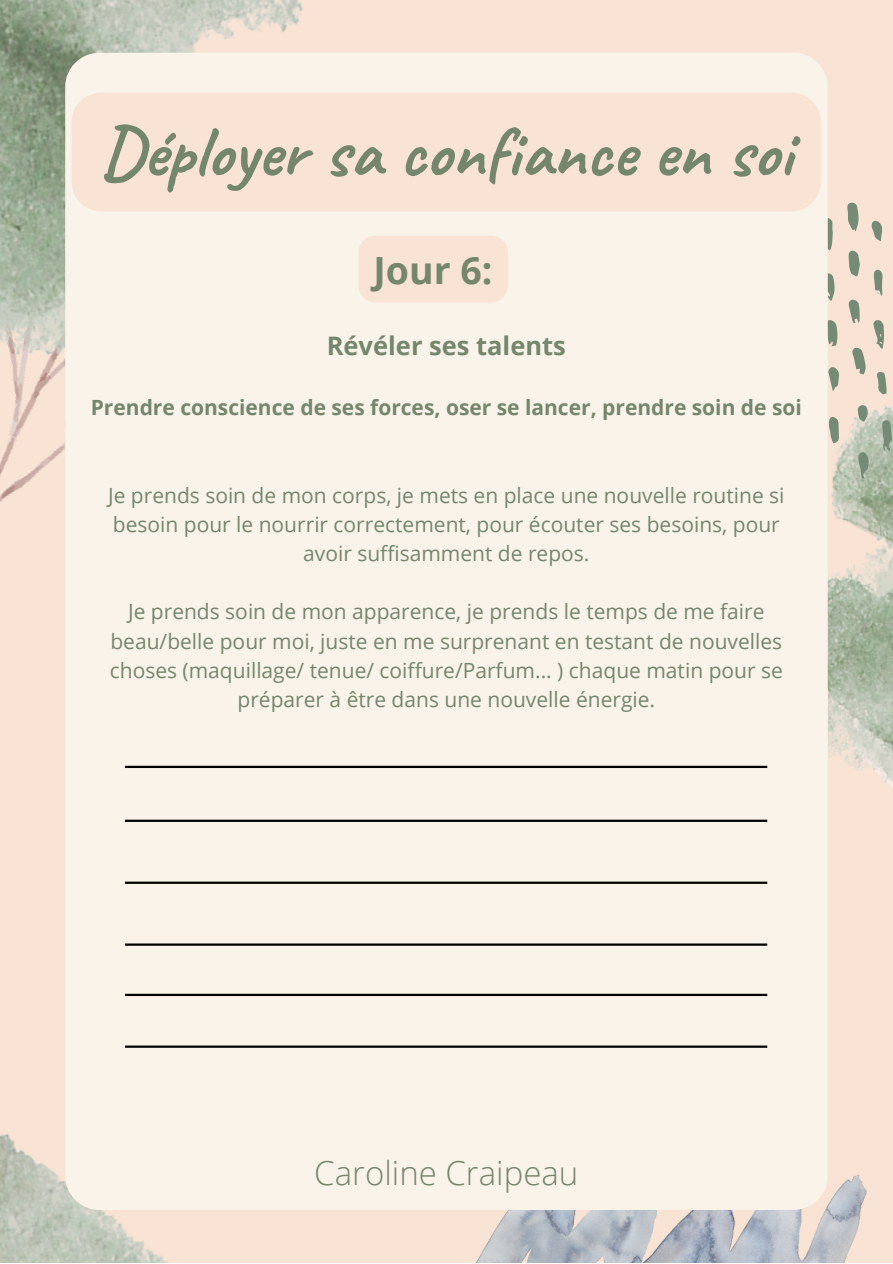
<style>
.page{position:relative;width:893px;height:1264px;background:#fff}
.page>*{position:absolute;margin:0;border:0;box-sizing:border-box;transform-origin:0 0}
.t1{font:700 72px "Caveat";color:#74876d}
.t2{font:700 37.5px "Open Sans";color:#74876d}
.t3{font:300 33px "Open Sans";color:#74876d}
.t4{font:700 25.5px "Open Sans";color:#74876d}
.t5{font:21px/29.2px "Open Sans";color:#74876d;text-align:center}
.t6{font:700 21px "Open Sans";color:#74876d}
</style>
<div class="page">
<div style="left:0;top:0;width:892px;height:1262px;background:#f8e3d4"></div>
<img style="left:827px;top:360px;width:65px;height:590px">
<svg style="left:827px;top:217px;width:5px;height:33px"></svg>
<svg style="left:847px;top:203px;width:12px;height:29px"></svg>
<svg style="left:827px;top:320px;width:11px;height:26px"></svg>
<svg style="left:827px;top:272px;width:8px;height:29px"></svg>
<svg style="left:851px;top:348px;width:14px;height:26px"></svg>
<svg style="left:848px;top:250px;width:11px;height:27px"></svg>
<svg style="left:882px;top:420px;width:10px;height:31px"></svg>
<svg style="left:828px;top:416px;width:10px;height:27px"></svg>
<svg style="left:873px;top:320px;width:11px;height:29px"></svg>
<svg style="left:848px;top:300px;width:11px;height:23px"></svg>
<svg style="left:858px;top:452px;width:10px;height:27px"></svg>
<svg style="left:828px;top:367px;width:11px;height:23px"></svg>
<svg style="left:876px;top:372px;width:10px;height:22px"></svg>
<svg style="left:871px;top:220px;width:11px;height:21px"></svg>
<svg style="left:857px;top:405px;width:10px;height:17px"></svg>
<svg style="left:873px;top:269px;width:9px;height:27px"></svg>
<img style="left:0;top:427px;width:65px;height:75px">
<img style="left:0;top:0;width:303px;height:427px">
<img style="left:0;top:1134px;width:246px;height:128px">
<img style="left:469px;top:1173px;width:397px;height:89px">
<div style="left:65px;top:53px;width:762px;height:1156px;background:#f9f3e9;border-radius:34px"></div>
<hr style="left:125px;top:819px;width:642px;height:3px;background:#000">
<div style="left:72px;top:93px;width:748px;height:118px;background:#f8e3d4"></div>
<hr style="left:125px;top:765px;width:642px;height:3px;background:#000">
<hr style="left:125px;top:881px;width:642px;height:2px;background:#000">
<hr style="left:125px;top:943px;width:642px;height:2px;background:#000">
<hr style="left:125px;top:993px;width:642px;height:3px;background:#000">
<hr style="left:125px;top:1045px;width:642px;height:2px;background:#000">
<div style="left:358px;top:236px;width:150px;height:66px;background:#f8e3d4;border-radius:17px"></div>
<h1 class="t1" style="left:100px;top:106px;width:693px">Déployer sa confiance en soi</h1>
<h2 class="t2" style="left:373px;top:244px;width:121px">Jour 6:</h2>
<p class="t4" style="left:327px;top:328px;width:241px">Révéler ses talents</p>
<p class="t6" style="left:91px;top:392px;width:712px">Prendre conscience de ses forces, oser se lancer, prendre soin de soi</p>
<p class="t5" style="left:108px;top:480px;width:678px">Je prends soin de mon corps, je mets en place une nouvelle routine si besoin pour le nourrir correctement, pour écouter ses besoins, pour avoir suffisamment de repos.</p>
<p class="t5" style="left:110px;top:596px;width:674px">Je prends soin de mon apparence, je prends le temps de me faire beau/belle pour moi, juste en me surprenant en testant de nouvelles choses (maquillage/ tenue/ coiffure/Parfum... ) chaque matin pour se préparer à être dans une nouvelle énergie.</p>
<h3 class="t3" style="left:314px;top:1149px;width:265px">Caroline Craipeau</h3>
</div>
